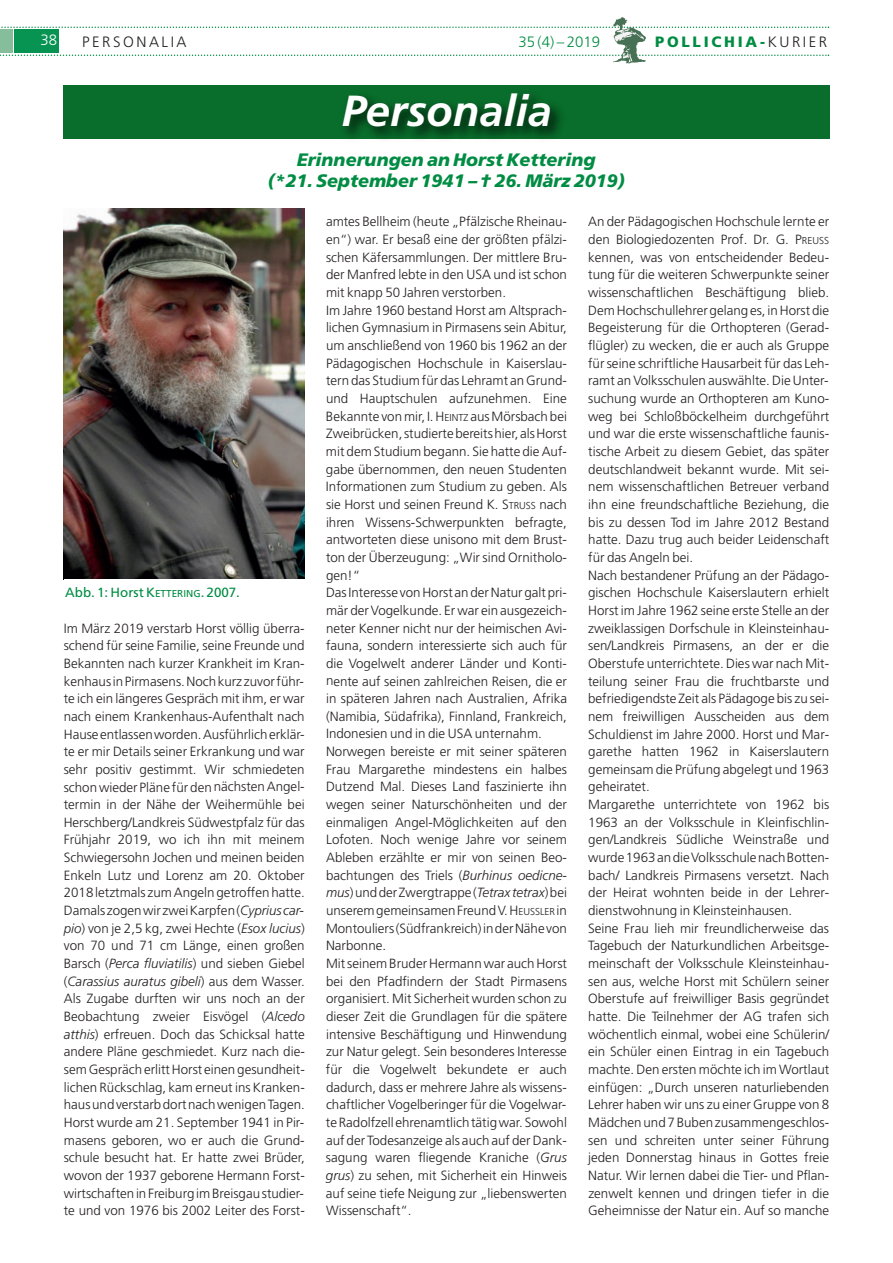
<style>
.page{position:relative;width:893px;height:1263px;background:#fff}
.page>*{position:absolute;margin:0;border:0;box-sizing:border-box;transform-origin:0 0}
.t1{font:italic 700 43.5px "Frutiger";color:#fff}
.t2{font:italic 900 18px/21.6px "Frutiger";color:#008c43;text-align:center}
.t3{font:900 15px "Frutiger";letter-spacing:.185em;color:#008c43}
.t4{font:300 15px "Frutiger";letter-spacing:.165em;color:#231f20}
.t5{font:300 15px "Frutiger";color:#008c43}
.t6{font:300 15px "Frutiger";color:#fff}
.t7{font:300 13.35px/17.7px "Frutiger CE";color:#231f20}
.t8{font:13.35px "Frutiger";color:#008c43}
.s1{font-weight:300;color:#231f20}
.s2{font-size:10.05px}
.s3{font-style:italic}
.s4{font-family:"Frutiger"}
.s5{font-family:"Frutiger";font-size:10.05px}
</style>
<div class="page">
<svg style="left:0;top:17px;width:829px;height:47px"></svg>
<img style="left:63px;top:85px;width:766px;height:53px">
<img style="left:64px;top:209px;width:241px;height:370px">
<p class="t6" style="left:41px;top:34px;width:18px">38</p>
<p class="t4" style="left:82px;top:35px;width:106px">PERSONALIA</p>
<p class="t5" style="left:518px;top:35px;width:83px">35 (4) – 2019</p>
<p class="t3" style="left:655px;top:33px;width:173px">POLLICHIA-<span class="s1">KURIER</span></p>
<h1 class="t1" style="left:342px;top:85px;width:212px">Personalia</h1>
<h2 class="t2" style="left:267px;top:150px;width:359px">Erinnerungen an Horst Kettering<br>(*21. September 1941 – † 26. März 2019)</h2>
<p class="t8" style="left:65px;top:585px;width:176px">Abb. 1: Horst K<span class="s2">ETTERING</span>. 2007.</p>
<p class="t7" style="left:64px;top:619px;width:243px;text-align:justify">Im März 2019 verstarb Horst völlig überra&shy;schend für seine Familie, seine Freunde und Bekannten nach kurzer Krankheit im Kran&shy;kenhaus in Pirmasens. Noch kurz zuvor führ&shy;te ich ein längeres Gespräch mit ihm, er war nach einem Krankenhaus-Aufenthalt nach Hause entlassen worden. Ausführlich erklär&shy;te er mir Details seiner Erkrankung und war sehr positiv gestimmt. Wir schmiedeten schon wieder Pläne für den nächsten Angel&shy;termin in der Nähe der Weihermühle bei Herschberg/Landkreis Südwestpfalz für das Frühjahr 2019, wo ich ihn mit meinem Schwiegersohn Jochen und meinen beiden Enkeln Lutz und Lorenz am 20. Oktober 2018 letztmals zum Angeln getroffen hatte.<br>Damals zogen wir zwei Karpfen (<span class="s3">Cyprius car&shy;pio</span>) von je 2,5 kg, zwei Hechte (<span class="s3">Esox lucius</span>) von 70 und 71 cm Länge, einen großen Barsch (<span class="s3">Perca fluviatilis</span>) und sieben Giebel (<span class="s3">Carassius auratus gibeli</span>) aus dem Wasser.<br>Als Zugabe durften wir uns noch an der Beobachtung zweier Eisvögel (<span class="s3">Alcedo atthis</span>) erfreuen. Doch das Schicksal hatte andere Pläne geschmiedet. Kurz nach die&shy;sem Gespräch erlitt Horst einen gesundheit&shy;lichen Rückschlag, kam erneut ins Kranken&shy;haus und verstarb dort nach wenigen Tagen.<br>Horst wurde am 21. September 1941 in Pir&shy;masens geboren, wo er auch die Grund&shy;schule besucht hat. Er hatte zwei Brüder, wovon der 1937 geborene Hermann Forst&shy;wirtschaften in Freiburg im Breisgau studier&shy;te und von 1976 bis 2002 Leiter des Forst-</p>
<p class="t7" style="left:326px;top:213px;width:243px">amtes Bellheim (heute <span class="s4">„</span>Pfälzische Rheinau&shy;en“) war. Er besaß eine der größten pfälzi&shy;schen Käfersammlungen. Der mittlere Bru&shy;der Manfred lebte in den USA und ist schon mit knapp 50 Jahren verstorben.<br>Im Jahre 1960 bestand Horst am Altsprach&shy;lichen Gymnasium in Pirmasens sein Abitur, um anschließend von 1960 bis 1962 an der Pädagogischen Hochschule in Kaiserslau&shy;tern das Studium für das Lehramt an Grund&shy;und Hauptschulen aufzunehmen. Eine Bekannte von mir, I. <span class="s4">H</span><span class="s5">EINTZ</span> aus Mörsbach bei Zweibrücken, studierte bereits hier, als Horst mit dem Studium begann. Sie hatte die Auf&shy;gabe übernommen, den neuen Studenten Informationen zum Studium zu geben. Als sie Horst und seinen Freund K. <span class="s4">S</span><span class="s5">TRUSS</span> nach ihren Wissens-Schwerpunkten befragte, antworteten diese unisono mit dem Brust&shy;ton der Überzeugung: <span class="s4">„</span>Wir sind Ornitholo&shy;gen!“<br>Das Interesse von Horst an der Natur galt pri&shy;mär der Vogelkunde. Er war ein ausgezeich&shy;neter Kenner nicht nur der heimischen Avi&shy;fauna, sondern interessierte sich auch für die Vogelwelt anderer Länder und Konti&shy;nente auf seinen zahlreichen Reisen, die er in späteren Jahren nach Australien, Afrika (Namibia, Südafrika), Finnland, Frankreich, Indonesien und in die USA unternahm.<br>Norwegen bereiste er mit seiner späteren Frau Margarethe mindestens ein halbes Dutzend Mal. Dieses Land faszinierte ihn wegen seiner Naturschönheiten und der einmaligen Angel-Möglichkeiten auf den Lofoten. Noch wenige Jahre vor seinem Ableben erzählte er mir von seinen Beo&shy;bachtungen des Triels (<span class="s3">Burhinus oedicne&shy;mus</span>) und der Zwergtrappe (<span class="s3">Tetrax tetrax</span>) bei unserem gemeinsamen Freund V. <span class="s4">H</span><span class="s5">EUSSLER</span> in Montouliers (Südfrankreich) in der Nähe von Narbonne.<br>Mit seinem Bruder Hermann war auch Horst bei den Pfadfindern der Stadt Pirmasens organisiert. Mit Sicherheit wurden schon zu dieser Zeit die Grundlagen für die spätere intensive Beschäftigung und Hinwendung zur Natur gelegt. Sein besonderes Interesse für die Vogelwelt bekundete er auch dadurch, dass er mehrere Jahre als wissens&shy;chaftlicher Vogelberinger für die Vogelwar&shy;te Radolfzell ehrenamtlich tätig war. Sowohl auf der Todesanzeige als auch auf der Dank&shy;sagung waren fliegende Kraniche (<span class="s3">Grus grus</span>) zu sehen, mit Sicherheit ein Hinweis auf seine tiefe Neigung zur <span class="s4">„</span>liebenswerten Wissenschaft“.</p>
<p class="t7" style="left:588px;top:213px;width:243px">An der Pädagogischen Hochschule lernte er den Biologiedozenten Prof. Dr. G. <span class="s4">P</span><span class="s5">REUSS </span>kennen, was von entscheidender Bedeu&shy;tung für die weiteren Schwerpunkte seiner wissenschaftlichen Be schäftigung blieb.<br>Dem Hochschullehrer gelang es, in Horst die Begeisterung für die Orthopteren (Gerad&shy;flügler) zu wecken, die er auch als Gruppe für seine schriftliche Hausarbeit für das Leh&shy;ramt an Volksschulen auswählte. Die Unter&shy;suchung wurde an Orthopteren am Kuno&shy;weg bei Schloßböckelheim durchgeführt und war die erste wissenschaftliche faunis&shy;tische Arbeit zu diesem Gebiet, das später deutschlandweit bekannt wurde. Mit sei&shy;nem wissenschaftlichen Betreuer verband ihn eine freundschaftliche Beziehung, die bis zu dessen Tod im Jahre 2012 Bestand hatte. Dazu trug auch beider Leidenschaft für das Angeln bei.<br>Nach bestandener Prüfung an der Pädago&shy;gischen Hochschule Kaiserslautern erhielt Horst im Jahre 1962 seine erste Stelle an der zweiklassigen Dorfschule in Kleinsteinhau&shy;sen/Landkreis Pirmasens, an der er die Oberstufe unterrichtete. Dies war nach Mit&shy;teilung seiner Frau die fruchtbarste und befriedigendste Zeit als Pädagoge bis zu sei&shy;nem freiwilligen Ausscheiden aus dem Schuldienst im Jahre 2000. Horst und Mar&shy;garethe hatten 1962 in Kaiserslautern gemeinsam die Prüfung abgelegt und 1963 geheiratet.<br>Margarethe unterrichtete von 1962 bis 1963 an der Volksschule in Kleinfischlin&shy;gen/Landkreis Südliche Weinstraße und wurde 1963 an die Volksschule nach Botten&shy;bach/ Landkreis Pirmasens versetzt. Nach der Heirat wohnten beide in der Lehrer&shy;dienstwohnung in Kleinsteinhausen.<br>Seine Frau lieh mir freundlicherweise das Tagebuch der Naturkundlichen Arbeitsge&shy;meinschaft der Volksschule Kleinsteinhau&shy;sen aus, welche Horst mit Schülern seiner Oberstufe auf freiwilliger Basis gegründet hatte. Die Teilnehmer der AG trafen sich wöchentlich einmal, wobei eine Schülerin/ ein Schüler einen Eintrag in ein Tagebuch machte. Den ersten möchte ich im Wortlaut einfügen: <span class="s4">„</span>Durch unseren naturliebenden Lehrer haben wir uns zu einer Grup pe von 8<br>Mädchen und 7 Buben zusammengeschlos&shy;sen und schreiten unter seiner Führung jeden Donnerstag hinaus in Gottes freie Natur. Wir lernen dabei die Tier- und Pflan&shy;zenwelt kennen und dringen tiefer in die Geheimnisse der Natur ein. Auf so manche</p>
</div>
